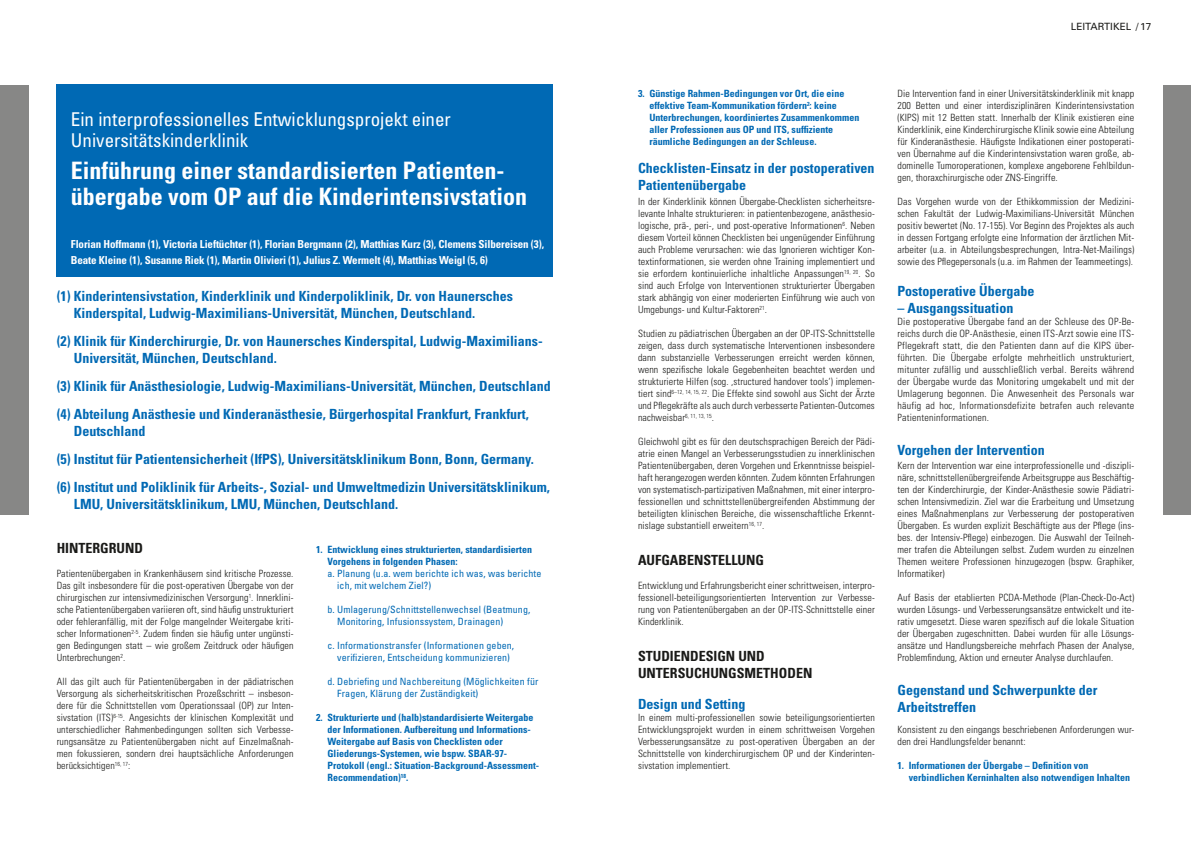
<style>
.page{position:relative;width:1191px;height:842px;background:#fff}
.page>*{position:absolute;margin:0;border:0;box-sizing:border-box;transform-origin:0 0}
.Header_1{font:700 condensed 24px/26px "Univers";color:#fff}
.Header_2{font:condensed 19px/21px "Univers";color:#fff}
.Header_4{font:700 condensed 14px/16.8px "Univers";color:#0069b4}
.Header_3{font:700 condensed 14px/16.8px "Univers";color:#1a1a18}
.Sub_Header_1{font:700 condensed 11px/16px "Univers";letter-spacing:-.01em;color:#fff}
.Content{font:300 condensed 10px/12px "Univers";letter-spacing:.01em;color:#1a1a18;text-align:justify}
.Liste_2_-_Lvl1{font:700 condensed 10px/12px "Univers";color:#0069b4}
.Liste_2_-_Lvl2{font:condensed 10px/12px "Univers";letter-spacing:.01em;color:#0069b4}
.Seitentitel{font:10px "Univers";color:#1a1a18}
</style>
<div class="page">
<div style="left:57px;top:84px;width:496px;height:193px;background:#0069b4"></div>
<div style="left:1163px;top:85px;width:28px;height:430px;background:#878786"></div>
<div style="left:0;top:85px;width:28px;height:430px;background:#878786"></div>
<p class="Header_2" style="left:71px;top:109px;width:381px">Ein interprofessionelles Entwicklungsprojekt einer<br>Universitätskinderklinik</p>
<p class="Header_1" style="left:71px;top:157px;width:457px">Einführung einer standardisierten Patienten&shy;übergabe vom OP auf die Kinderintensivstation</p>
<p class="Sub_Header_1" style="left:71px;top:236px;width:475px">Florian Hoffmann (1), Victoria Lieftüchter (1), Florian Bergmann (2), Matthias Kurz (3), Clemens Silbereisen (3),<br>Beate Kleine (1), Susanne Riek (1), Martin Olivieri (1), Julius Z. Wermelt (4), Matthias Weigl (5, 6)</p>
<p class="Header_4" style="left:74px;top:288px;width:441px;text-indent:-17px">(1) Kinderintensivstation, Kinderklinik und Kinderpoliklinik, Dr. von Haunersches<br>Kinderspital, Ludwig-Maximilians-Universität, München, Deutschland.</p>
<p class="Header_4" style="left:74px;top:333px;width:470px;text-indent:-17px">(2) Klinik für Kinderchirurgie, Dr. von Haunersches Kinderspital, Ludwig-Maximilians-<br>Universität, München, Deutschland.</p>
<p class="Header_4" style="left:57px;top:378px;width:495px">(3) Klinik für Anästhesiologie, Ludwig-Maximilians-Universität, München, Deutschland</p>
<p class="Header_4" style="left:74px;top:406px;width:456px;text-indent:-17px">(4) Abteilung Anästhesie und Kinderanästhesie, Bürgerhospital Frankfurt, Frankfurt,<br>Deutschland</p>
<p class="Header_4" style="left:57px;top:451px;width:479px">(5) Institut für Patientensicherheit (IfPS), Universitätsklinikum Bonn, Bonn, Germany.</p>
<p class="Header_4" style="left:74px;top:479px;width:478px;text-indent:-17px">(6) Institut und Poliklinik für Arbeits-, Sozial- und Umweltmedizin Universitätsklinikum,<br>LMU, Universitätsklinikum, LMU, München, Deutschland.</p>
<p class="Header_3" style="left:57px;top:540px;width:88px">HINTERGRUND</p>
<p class="Content" style="left:57px;top:568px;width:238px">Patientenübergaben in Krankenhäusern sind kritische Prozesse.<br>Das gilt insbesondere für die post-operativen Übergabe von der chirurgischen zur intensivmedizinischen Versorgung<sup>1</sup>. Innerklini&shy;sche Patientenübergaben variieren oft, sind häufig unstrukturiert oder fehleranfällig, mit der Folge mangelnder Weitergabe kriti&shy;scher Informationen<sup>2-5</sup>. Zudem finden sie häufig unter ungünsti&shy;gen Bedingungen statt – wie großem Zeitdruck oder häufigen Unterbrechungen<sup>2</sup>.</p>
<p class="Content" style="left:57px;top:676px;width:238px">All das gilt auch für Patientenübergaben in der pädiatrischen Versorgung als sicherheitskritischen Prozeßschritt – insbeson&shy;dere für die Schnittstellen vom Operationssaal (OP) zur Inten&shy;sivstation (ITS)<sup>6-15</sup>. Angesichts der klinischen Komplexität und unterschiedlicher Rahmenbedingungen sollten sich Verbesse&shy;rungsansätze zu Patientenübergaben nicht auf Einzelmaßnah&shy;men fokussieren, sondern drei hauptsächliche Anforderungen berücksichtigen<sup>16,</sup> <sup>17</sup>:</p>
<p class="Liste_2_-_Lvl1" style="left:327px;top:543px;width:206px;text-indent:-11px">1. Entwicklung eines strukturierten, standardisierten<br>Vorgehens in folgenden Phasen:</p>
<p class="Liste_2_-_Lvl2" style="left:337px;top:567px;width:206px;text-indent:-10px">a. Planung (u.a. wem berichte ich was, was berichte ich, mit welchem Ziel?)</p>
<p class="Liste_2_-_Lvl2" style="left:337px;top:603px;width:195px;text-indent:-10px">b. Umlagerung/Schnittstellenwechsel (Beatmung,<br>Monitoring, Infusionssystem, Drainagen)</p>
<p class="Liste_2_-_Lvl2" style="left:327px;top:639px;width:188px;text-align:center">c. Informationstransfer (Informationen geben, verifizieren, Entscheidung kommunizieren)</p>
<p class="Liste_2_-_Lvl2" style="left:337px;top:675px;width:203px;text-indent:-10px">d. Debriefing und Nachbereitung (Möglichkeiten für<br>Fragen, Klärung der Zuständigkeit)</p>
<p class="Liste_2_-_Lvl1" style="left:327px;top:711px;width:213px;text-indent:-11px">2. Strukturierte und (halb)standardisierte Weitergabe der Informationen. Aufbereitung und Informations-Weitergabe auf Basis von Checklisten oder Gliederungs-Systemen, wie bspw. SBAR-97- Protokoll (engl.: Situation-Background-Assessment-Recommendation)<sup>18</sup>.</p>
<p class="Seitentitel" style="left:1070px;top:21px;width:82px">LEITARTIKEL / 17</p>
<p class="Liste_2_-_Lvl1" style="left:649px;top:87px;width:211px;text-indent:-11px">3. Günstige Rahmen-Bedingungen vor Ort, die eine effektive Team-Kommunikation fördern<sup>2</sup>: keine Unterbrechungen, koordiniertes Zusammenkommen aller Professionen aus OP und ITS, suffiziente räumliche Bedingungen an der Schleuse.</p>
<p class="Header_4" style="left:638px;top:160px;width:238px">Checklisten-Einsatz in der postoperativen<br>Patientenübergabe</p>
<p class="Content" style="left:638px;top:196px;width:238px">In der Kinderklinik können Übergabe-Checklisten sicherheitsre&shy;levante Inhalte strukturieren: in patientenbezogene, anästhesio&shy;logische, prä-, peri-, und post-operative Informationen<sup>6</sup>. Neben diesem Vorteil können Checklisten bei ungenügender Einführung auch Probleme verursachen: wie das Ignorieren wichtiger Kon&shy;textinformationen, sie werden ohne Training implementiert und sie erfordern kontinuierliche inhaltliche Anpassungen<sup>19,</sup> <sup>20</sup>. So sind auch Erfolge von Interventionen strukturierter Übergaben stark abhängig von einer moderierten Einführung wie auch von Umgebungs- und Kultur-Faktoren<sup>21</sup>.</p>
<p class="Content" style="left:638px;top:328px;width:238px">Studien zu pädiatrischen Übergaben an der OP-ITS-Schnittstelle zeigen, dass durch systematische Interventionen insbesondere dann substanzielle Verbesserungen erreicht werden können, wenn spezifische lokale Gegebenheiten beachtet werden und strukturierte Hilfen (sog. ‚structured handover tools‘) implemen&shy;tiert sind<sup>6–12,</sup> <sup>14,</sup> <sup>15,</sup> <sup>22</sup>. Die Effekte sind sowohl aus Sicht der Ärzte und Pflegekräfte als auch durch verbesserte Patienten-Outcomes nachweisbar<sup>6,</sup> <sup>11,</sup> <sup>13,</sup> <sup>15</sup>.</p>
<p class="Content" style="left:638px;top:436px;width:238px">Gleichwohl gibt es für den deutschsprachigen Bereich der Pädi&shy;atrie einen Mangel an Verbesserungsstudien zu innerklinischen Patientenübergaben, deren Vorgehen und Erkenntnisse beispiel&shy;haft herangezogen werden könnten. Zudem könnten Erfahrungen von systematisch-partizipativen Maßnahmen, mit einer interpro&shy;fessionellen und schnittstellenübergreifenden Abstimmung der beteiligten klinischen Bereiche, die wissenschaftliche Erkennt&shy;nislage substantiell erweitern<sup>16,</sup> <sup>17</sup>.</p>
<p class="Header_3" style="left:638px;top:552px;width:127px">AUFGABENSTELLUNG</p>
<p class="Content" style="left:638px;top:580px;width:238px">Entwicklung und Erfahrungsbericht einer schrittweisen, interpro&shy;fessionell-beteiligungsorientierten Intervention zur Verbesse&shy;rung von Patientenübergaben an der OP-ITS-Schnittstelle einer Kinderklinik.</p>
<p class="Header_3" style="left:638px;top:648px;width:176px">STUDIENDESIGN UND<br>UNTERSUCHUNGSMETHODEN</p>
<p class="Header_4" style="left:638px;top:695px;width:109px">Design und Setting</p>
<p class="Content" style="left:638px;top:712px;width:238px">In einem multi-professionellen sowie beteiligungsorientierten Entwicklungsprojekt wurden in einem schrittweisen Vorgehen Verbesserungsansätze zu post-operativen Übergaben an der Schnittstelle von kinderchirurgischem OP und der Kinderinten&shy;sivstation implementiert.</p>
<p class="Content" style="left:897px;top:88px;width:238px">Die Intervention fand in einer Universitätskinderklinik mit knapp 200 Betten und einer interdisziplinären Kinderintensivstation (KIPS) mit 12 Betten statt. Innerhalb der Klinik existieren eine Kinderklinik, eine Kinderchirurgische Klinik sowie eine Abteilung für Kinderanästhesie. Häufigste Indikationen einer postoperati&shy;ven Übernahme auf die Kinderintensivstation waren große, ab&shy;dominelle Tumoroperationen, komplexe angeborene Fehlbildun&shy;gen, thoraxchirurgische oder ZNS-Eingriffe.</p>
<p class="Content" style="left:897px;top:196px;width:238px">Das Vorgehen wurde von der Ethikkommission der Medizini&shy;schen Fakultät der Ludwig-Maximilians-Universität München positiv bewertet (No. 17-155). Vor Beginn des Projektes als auch in dessen Fortgang erfolgte eine Information der ärztlichen Mit&shy;arbeiter (u.a. in Abteilungsbesprechungen, Intra-Net-Mailings) sowie des Pflegepersonals (u.a. im Rahmen der Teammeetings).</p>
<p class="Header_4" style="left:897px;top:283px;width:138px">Postoperative Übergabe</p>
<p class="Header_4" style="left:897px;top:299px;width:117px">– Ausgangssituation</p>
<p class="Content" style="left:897px;top:316px;width:238px">Die postoperative Übergabe fand an der Schleuse des OP-Be&shy;reichs durch die OP-Anästhesie, einen ITS-Arzt sowie eine ITS-Pflegekraft statt, die den Patienten dann auf die KIPS über&shy;führten. Die Übergabe erfolgte mehrheitlich unstrukturiert, mitunter zufällig und ausschließlich verbal. Bereits während der Übergabe wurde das Monitoring umgekabelt und mit der Umlagerung begonnen. Die Anwesenheit des Personals war häufig ad hoc, Informationsdefizite betrafen auch relevante Patienteninformationen.</p>
<p class="Header_4" style="left:897px;top:441px;width:149px">Vorgehen der Intervention</p>
<p class="Content" style="left:897px;top:460px;width:238px">Kern der Intervention war eine interprofessionelle und -diszipli&shy;näre, schnittstellenübergreifende Arbeitsgruppe aus Beschäftig&shy;ten der Kinderchirurgie, der Kinder-Anästhesie sowie Pädiatri&shy;schen Intensivmedizin. Ziel war die Erarbeitung und Umsetzung eines Maßnahmenplans zur Verbesserung der postoperativen Übergaben. Es wurden explizit Beschäftigte aus der Pflege (ins&shy;bes. der Intensiv-Pflege) einbezogen. Die Auswahl der Teilneh&shy;mer trafen die Abteilungen selbst. Zudem wurden zu einzelnen Themen weitere Professionen hinzugezogen (bspw. Graphiker, Informatiker)</p>
<p class="Content" style="left:897px;top:592px;width:238px">Auf Basis der etablierten PCDA-Methode (Plan-Check-Do-Act) wurden Lösungs- und Verbesserungsansätze entwickelt und ite&shy;rativ umgesetzt. Diese waren spezifisch auf die lokale Situation der Übergaben zugeschnitten. Dabei wurden für alle Lösungs&shy;ansätze und Handlungsbereiche mehrfach Phasen der Analyse, Problemfindung, Aktion und erneuter Analyse durchlaufen.</p>
<p class="Header_4" style="left:897px;top:681px;width:201px">Gegenstand und Schwerpunkte der<br>Arbeitstreffen</p>
<p class="Content" style="left:897px;top:724px;width:238px">Konsistent zu den eingangs beschriebenen Anforderungen wur&shy;den drei Handlungsfelder benannt:</p>
<p class="Liste_2_-_Lvl1" style="left:909px;top:759px;width:223px;text-indent:-11px">1. Informationen der Übergabe – Definition von verbindlichen Kerninhalten also notwendigen Inhalten</p>
</div>
